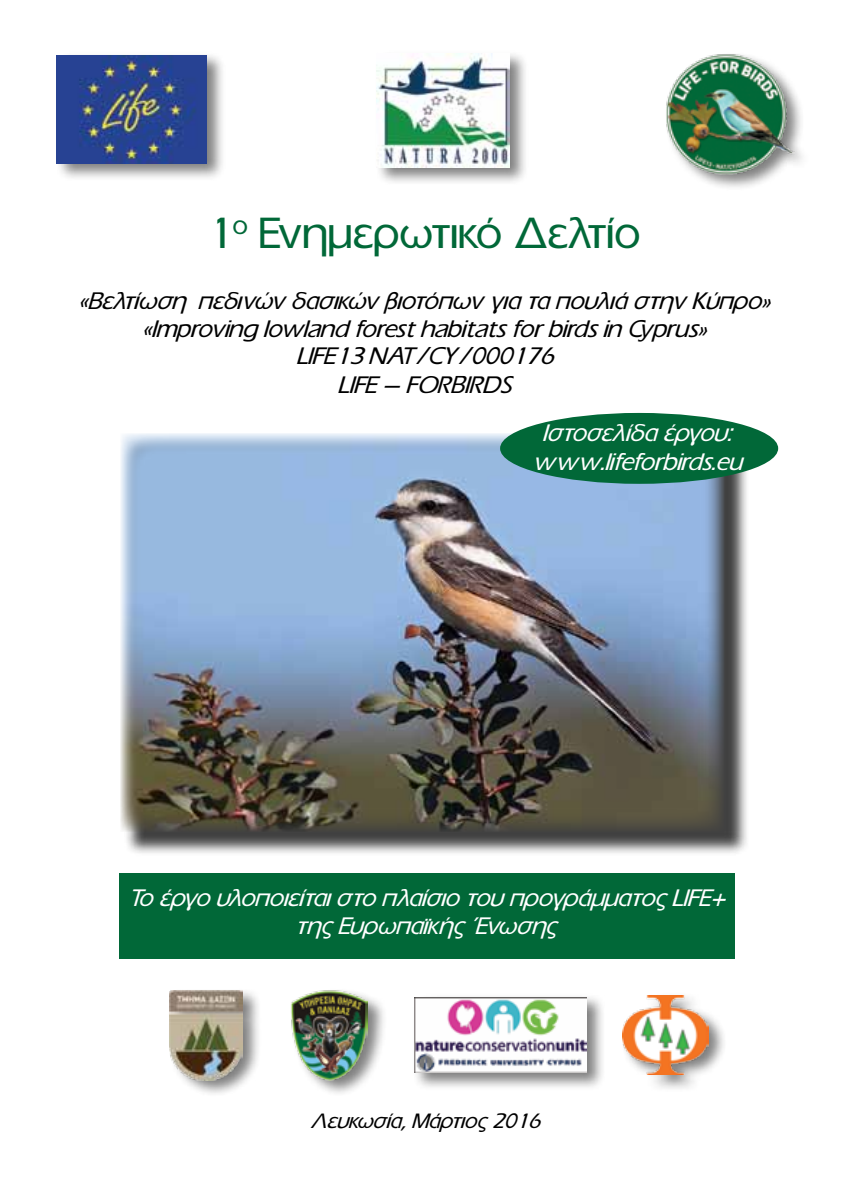
<style>
.page{position:relative;width:851px;height:1191px;background:#fff}
.page>*{position:absolute;margin:0;border:0;box-sizing:border-box;transform-origin:0 0}
.t1{font:42px "Mg Caesar G";color:#016838}
.t2{font:italic 23px/28px "Mg Caesar G";color:#000;text-align:center}
.t3{font:italic 23px/28.8px "Mg Caesar G";color:#fff;text-align:center}
.t4{font:italic 23px/28.8px "Mg Caesar G";letter-spacing:-.025em;color:#fff;text-align:center}
.t5{font:italic 20px "Mg Caesar G";color:#000}
</style>
<div class="page">
<div style="left:55px;top:51px;width:171px;height:130px;background:#000;opacity:.5"></div>
<img style="left:57px;top:55px;width:149px;height:108px">
<div style="left:374px;top:50px;width:155px;height:136px;background:#000;opacity:.5"></div>
<img style="left:377px;top:54px;width:132px;height:114px">
<div style="left:664px;top:52px;width:146px;height:139px;background:#000;opacity:.5"></div>
<img style="left:665px;top:54px;width:129px;height:121px">
<div style="left:123px;top:437px;width:625px;height:419px;background:#000;opacity:.75"></div>
<img style="left:121px;top:434px;width:603px;height:397px">
<div style="left:119px;top:873px;width:615px;height:85px;background:#016838"></div>
<div style="left:500px;top:413px;width:278px;height:71px;background:#016838;border-radius:50%"></div>
<div style="left:621px;top:991px;width:107px;height:101px;background:#000;opacity:.5"></div>
<img style="left:622px;top:995px;width:86px;height:79px">
<div style="left:168px;top:987px;width:94px;height:111px;background:#000;opacity:.5"></div>
<img style="left:170px;top:991px;width:73px;height:89px">
<div style="left:290px;top:987px;width:97px;height:110px;background:#000;opacity:.5"></div>
<img style="left:290px;top:989px;width:78px;height:91px">
<div style="left:412px;top:993px;width:194px;height:98px;background:#000;opacity:.5"></div>
<img style="left:414px;top:997px;width:172px;height:76px">
<h1 class="t1" style="left:208px;top:212px;width:435px">1<sup>o</sup> Ενημερωτικό Δελτίο</h1>
<p class="t2" style="left:79px;top:288px;width:700px">«Βελτίωση πεδινών δασικών βιοτόπων γ ιαταπουλιάστην Κύπρ ο» «Imp roving lowland foresthabitatsforbirdsin Cyp rus»<br>LIFE13 NAT/CY/000176<br>LIFE– FORBIRDS</p>
<p class="t4" style="left:533px;top:419px;width:218px">Ιστοσελίδαέργου: www.lifeforbirds.eu</p>
<p class="t3" style="left:129px;top:884px;width:604px">Το έργο υλοποιείταιστο πλαίσιο του πρ ογρ άμμ ατος LIFE+ της Ευρ ωπαϊκής Ένωσης</p>
<p class="t5" style="left:311px;top:1110px;width:237px">Λευκωσία,Μάρτιος 2016</p>
</div>
